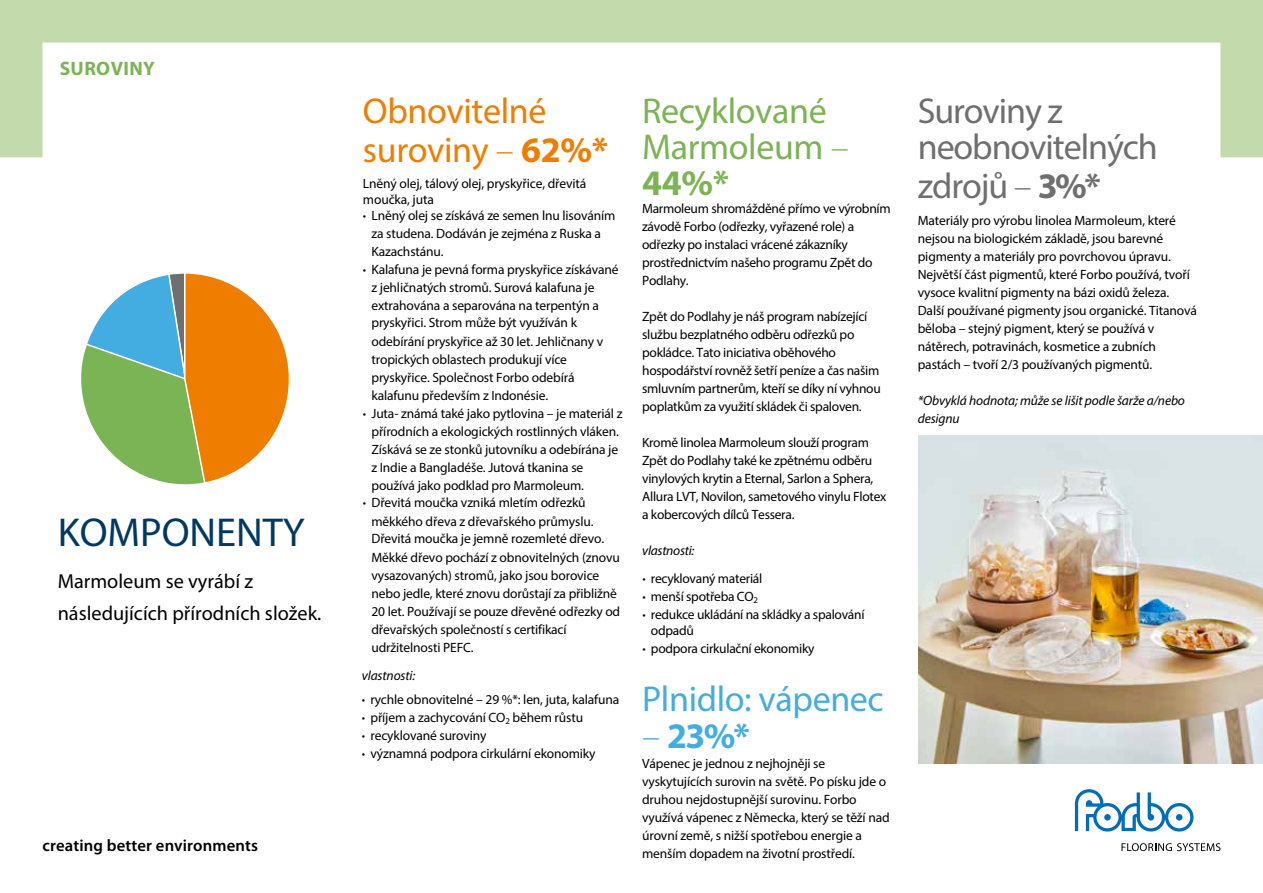
<style>
.page{position:relative;width:1263px;height:893px;background:#fff}
.page>*{position:absolute;margin:0;border:0;box-sizing:border-box;transform-origin:0 0}
.t1{font:40.5px "Myriad Pro";color:#003962}
.t2{font:36px/36px "Myriad Pro";letter-spacing:-.03em;color:#706f6f}
.t3{font:36px/36px "Myriad Pro";letter-spacing:-.01em;color:#7bb454}
.t4{font:36px/39.5px "Myriad Pro";letter-spacing:-.01em;color:#ef7d00}
.t5{font:36px "Myriad Pro";letter-spacing:-.01em;color:#43ade1}
.t6{font:700 36px "Myriad Pro";color:#43ade1}
.t7{font:20.25px/32.4px "Myriad Pro";color:#000}
.t8{font:700 19.5px "Myriad Pro";letter-spacing:.02em;color:#7bb454}
.t9{font:600 16.65px "Myriad Pro";letter-spacing:.01em;color:#000}
.t10{font:13.5px/18px "Myriad Pro";letter-spacing:-.01em;color:#000}
.t11{font:italic 13.5px/17.7px "Myriad Pro";letter-spacing:-.01em;color:#000}
.s1{font-weight:300}
.s2{font-weight:700}
</style>
<div class="page">
<div style="left:0;top:0;width:1263px;height:179px;border:43px solid #c2daac"></div>
<svg style="left:1121px;top:843px;width:99px;height:8px"></svg>
<svg style="left:1075px;top:789px;width:118px;height:42px"></svg>
<img style="left:918px;top:436px;width:345px;height:327px">
<svg style="left:81px;top:273px;width:208px;height:212px"></svg>
<h3 class="t8" style="left:60px;top:55px;width:97px">SUROVINY</h3>
<h1 class="t1" style="left:58px;top:508px;width:249px">KOMPONENTY</h1>
<h3 class="t7" style="left:58px;top:564px;width:265px">Marmoleum se vyrábí z následujících přírodních složek.</h3>
<p class="t9" style="left:43px;top:836px;width:217px">creating better environments</p>
<h2 class="t4" style="left:363px;top:91px;width:247px">Obnovitelné suroviny <span class="s1">–</span> <span class="s2">62%*</span></h2>
<p class="t10" style="left:363px;top:175px;width:225px;line-height:16.2px">Lněný olej, tálový olej, pryskyřice, dřevitá moučka, juta</p>
<p class="t10" style="left:371px;top:206px;width:245px;text-indent:-9px"><span class="s1">•</span> Lněný olej se získává ze semen lnu lisováním za studena. Dodáván je zejména z Ruska a<br>Kazachstánu.</p>
<p class="t10" style="left:371px;top:260px;width:249px;text-indent:-9px"><span class="s1">•</span> Kalafuna je pevná forma pryskyřice získávané z jehličnatých stromů. Surová kalafuna je extrahována a separována na terpentýn a pryskyřici. Strom může být využíván k odebírání pryskyřice až 30 let. Jehličnany v tropických oblastech produkují více pryskyřice. Společnost Forbo odebírá kalafunu především z Indonésie.</p>
<p class="t10" style="left:371px;top:404px;width:252px;text-indent:-9px"><span class="s1">•</span> Juta- známá také jako pytlovina – je materiál z přírodních a ekologických rostlinných vláken.<br>Získává se ze stonků jutovníku a odebírána je z Indie a Bangladéše. Jutová tkanina se používá jako podklad pro Marmoleum.</p>
<p class="t10" style="left:371px;top:493px;width:250px;text-indent:-9px"><span class="s1">•</span> Dřevitá moučka vzniká mletím odřezků měkkého dřeva z dřevařského průmyslu.<br>Dřevitá moučka je jemně rozemleté dřevo.<br>Měkké dřevo pochází z obnovitelných (znovu vysazovaných) stromů, jako jsou borovice nebo jedle, které znovu dorůstají za přibližně 20 let. Používají se pouze dřevěné odřezky od dřevařských společností s certifikací udržitelnosti PEFC.</p>
<p class="t11" style="left:362px;top:666px;width:55px">vlastnosti:</p>
<p class="t10" style="left:362px;top:690px;width:259px"><span class="s1">•</span> rychle obnovitelné – 29 %*: len, juta, kalafuna</p>
<p class="t10" style="left:362px;top:708px;width:223px"><span class="s1">•</span> příjem a zachycování CO<sub>2</sub> během růstu</p>
<p class="t10" style="left:362px;top:726px;width:126px"><span class="s1">•</span> recyklované suroviny</p>
<p class="t10" style="left:362px;top:744px;width:235px"><span class="s1">•</span> významná podpora cirkulární ekonomiky</p>
<h2 class="t3" style="left:642px;top:92px;width:208px">Recyklované<br>Marmoleum <span class="s1">–<br></span><span class="s2">44%*</span></h2>
<p class="t10" style="left:642px;top:199px;width:250px">Marmoleum shromážděné přímo ve výrobním závodě Forbo (odřezky, vyřazené role) a odřezky po instalaci vrácené zákazníky prostřednictvím našeho programu Zpět do Podlahy.</p>
<p class="t10" style="left:642px;top:307px;width:240px">Zpět do Podlahy je náš program nabízející službu bezplatného odběru odřezků po pokládce. Tato iniciativa oběhového hospodářství rovněž šetří peníze a čas našim smluvním partnerům, kteří se díky ní vyhnou poplatkům za využití skládek či spaloven.</p>
<p class="t10" style="left:642px;top:433px;width:246px">Kromě linolea Marmoleum slouží program Zpět do Podlahy také ke zpětnému odběru vinylových krytin a Eternal, Sarlon a Sphera, Allura LVT, Novilon, sametového vinylu Flotex a kobercových dílců Tessera.</p>
<p class="t11" style="left:642px;top:541px;width:54px">vlastnosti:</p>
<p class="t10" style="left:642px;top:569px;width:121px"><span class="s1">•</span> recyklovaný materiál</p>
<p class="t10" style="left:642px;top:587px;width:117px"><span class="s1">•</span> menší spotřeba CO<sub>2</sub></p>
<p class="t10" style="left:651px;top:606px;width:215px;line-height:16.2px;text-indent:-9px"><span class="s1">•</span> redukce ukládání na skládky a spalování odpadů</p>
<p class="t10" style="left:642px;top:639px;width:173px"><span class="s1">•</span> podpora cirkulační ekonomiky</p>
<h2 class="t5" style="left:642px;top:676px;width:243px">Plnidlo: vápenec</h2>
<h2 class="t6" style="left:642px;top:713px;width:109px"><span class="s1">–</span> 23%*</h2>
<p class="t10" style="left:642px;top:754px;width:249px">Vápenec je jednou z nejhojněji se vyskytujících surovin na světě. Po písku jde o druhou nejdostupnější surovinu. Forbo využívá vápenec z Německa, který se těží nad úrovní země, s nižší spotřebou energie a menším dopadem na životní prostředí.</p>
<h2 class="t2" style="left:918px;top:92px;width:242px">Suroviny z neobnovitelných</h2>
<h2 class="t2" style="left:918px;top:168px;width:184px">zdrojů <span class="s1">–</span> <span class="s2">3%*</span></h2>
<p class="t10" style="left:918px;top:211px;width:281px">Materiály pro výrobu linolea Marmoleum, které nejsou na biologickém základě, jsou barevné pigmenty a materiály pro povrchovou úpravu.<br>Největší část pigmentů, které Forbo používá, tvoří vysoce kvalitní pigmenty na bázi oxidů železa.<br>Další používané pigmenty jsou organické. Titanová běloba – stejný pigment, který se používá v nátěrech, potravinách, kosmetice a zubních pastách – tvoří 2/3 používaných pigmentů.</p>
<p class="t11" style="left:918px;top:392px;width:269px">*Obvyklá hodnota; může se lišit podle šarže a/nebo designu</p>
</div>
